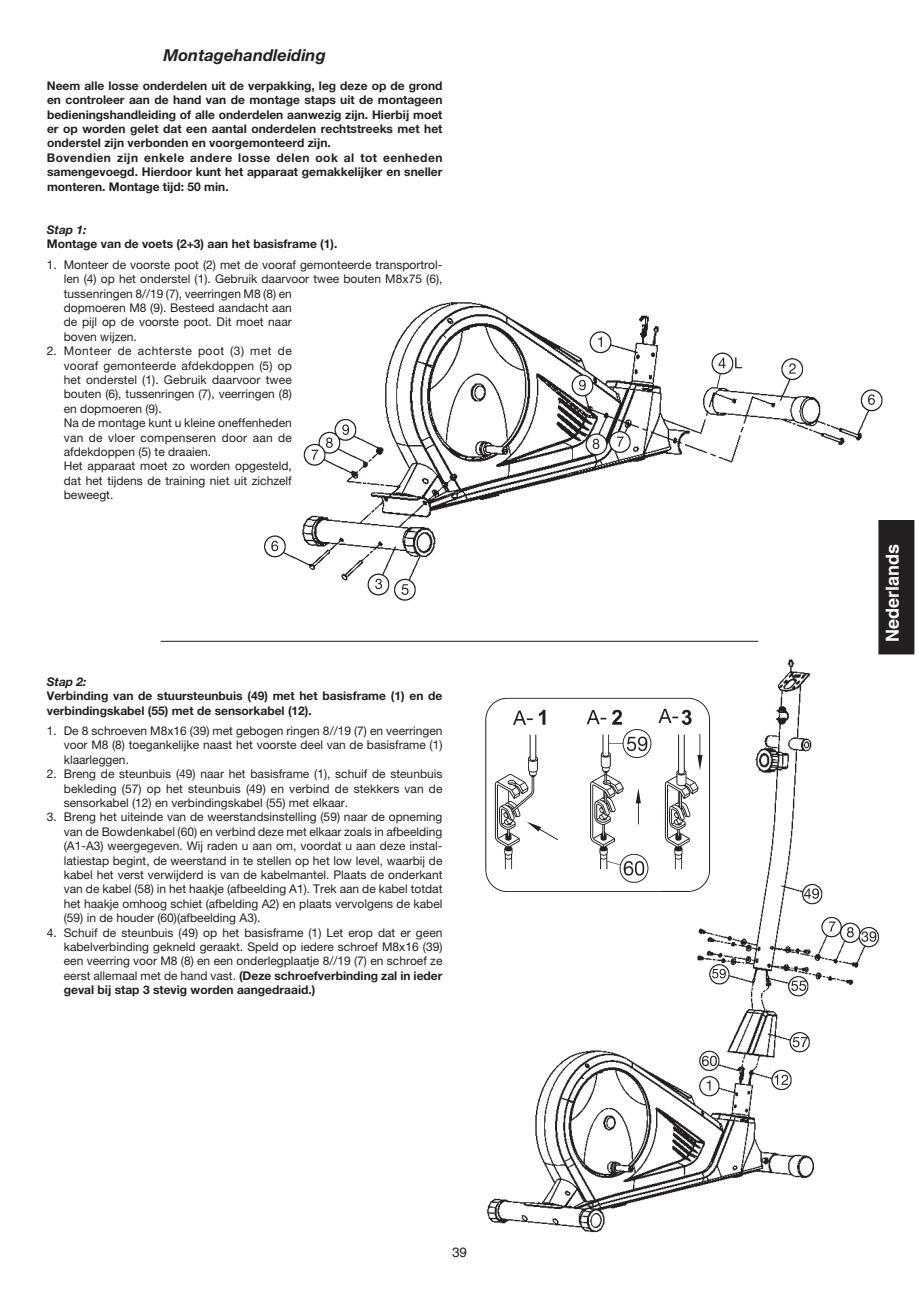
<style>
.page{position:relative;width:919px;height:1289px;background:#fff}
.page>*{position:absolute;margin:0;border:0;box-sizing:border-box;transform-origin:0 0}
.t1{font:700 18px "Helvetica";color:#fff}
.t2{font:italic 700 16.5px "Helvetica Neue";color:#231f20}
.t3{font:13.5px "Helvetica";color:#231f20}
.t4{font:12px/14.4px "Helvetica Neue";color:#231f20;text-align:justify}
.t5{font:700 12px/14.4px "Helvetica Neue";color:#231f20;text-align:justify}
.t6{font:italic 700 12px "Helvetica Neue";color:#231f20}
.s1{font-weight:700}
</style>
<div class="page">
<hr style="left:161px;top:641px;width:597px;height:1px;background:#231f20">
<img style="left:264px;top:302px;width:619px;height:299px">
<div style="left:878px;top:520px;width:35px;height:134px;background:#231f20"></div>
<div style="left:878px;top:520px;width:36px;height:134px;border:1px solid #231f20"></div>
<img style="left:487px;top:644px;width:428px;height:589px">
<img style="left:485px;top:689px;width:238px;height:211px">
<p class="t2" style="left:163px;top:45px;width:164px">Montagehandleiding</p>
<p class="t5" style="left:47px;top:78px;width:397px">Neem alle losse onderdelen uit de verpakking, leg deze op de grond en controleer aan de hand van de montage staps uit de montageen bedieningshandleiding of alle onderdelen aanwezig zijn. Hierbij moet er op worden gelet dat een aantal onderdelen rechtstreeks met het onderstel zijn verbonden en voorgemonteerd zijn.</p>
<p class="t5" style="left:47px;top:150px;width:397px">Bovendien zijn enkele andere losse delen ook al tot eenheden samengevoegd. Hierdoor kunt het apparaat gemakkelijker en sneller monteren. Montage tijd: 50 min.</p>
<p class="t6" style="left:47px;top:222px;width:41px">Stap 1:</p>
<p class="t5" style="left:47px;top:236px;width:292px">Montage van de voets (2+3) aan het basisframe (1).</p>
<p class="t4" style="left:64px;top:257px;width:380px;text-align:left;text-indent:-17px">1. Monteer de voorste poot (2) met de vooraf gemonteerde transportrol&shy;len (4) op het onderstel (1). Gebruik daarvoor twee bouten M8x75 (6), tussenringen 8//19 (7), veerringen M8 (8) en<br>dopmoeren M8 (9). Besteed aandacht aan<br>de pijl op de voorste poot. Dit moet naar<br>boven wijzen.</p>
<p class="t4" style="left:64px;top:343px;width:229px;text-indent:-17px">2. Monteer de achterste poot (3) met de vooraf gemonteerde afdekdoppen (5) op het onderstel (1). Gebruik daarvoor twee bouten (6), tussenringen (7), veerringen (8) en dopmoeren (9).</p>
<p class="t4" style="left:64px;top:415px;width:230px">Na de montage kunt u kleine oneffenheden van de vloer compenseren door aan de afdekdoppen (5) te draaien.</p>
<p class="t4" style="left:64px;top:459px;width:229px">Het apparaat moet zo worden opgesteld, dat het tijdens de training niet uit zichzelf beweegt.</p>
<p class="t6" style="left:47px;top:674px;width:41px">Stap 2:</p>
<p class="t5" style="left:47px;top:688px;width:397px">Verbinding van de stuursteunbuis (49) met het basisframe (1) en de verbindingskabel (55) met de sensorkabel (12).</p>
<p class="t4" style="left:64px;top:723px;width:380px;text-indent:-17px">1. De 8 schroeven M8x16 (39) met gebogen ringen 8//19 (7) en veerringen voor M8 (8) toegankelijke naast het voorste deel van de basisframe (1) klaarleggen.</p>
<p class="t4" style="left:64px;top:766px;width:380px;text-indent:-17px">2. Breng de steunbuis (49) naar het basisframe (1), schuif de steunbuis bekleding (57) op het steunbuis (49) en verbind de stekkers van de sensorkabel (12) en verbindingskabel (55) met elkaar.</p>
<p class="t4" style="left:64px;top:809px;width:380px;text-indent:-17px">3. Breng het uiteinde van de weerstandsinstelling (59) naar de opneming van de Bowdenkabel (60) en verbind deze met elkaar zoals in afbeelding (A1-A3) weergegeven. Wij raden u aan om, voordat u aan deze instal&shy;latiestap begint, de weerstand in te stellen op het low level, waarbij de kabel het verst verwijderd is van de kabelmantel. Plaats de onderkant van de kabel (58) in het haakje (afbeelding A1). Trek aan de kabel totdat het haakje omhoog schiet (afbelding A2) en plaats vervolgens de kabel (59) in de houder (60)(afbeelding A3).</p>
<p class="t4" style="left:64px;top:925px;width:380px;text-indent:-17px">4. Schuif de steunbuis (49) op het basisframe (1) Let erop dat er geen kabelverbinding gekneld geraakt. Speld op iedere schroef M8x16 (39) een veerring voor M8 (8) en een onderlegplaatje 8//19 (7) en schroef ze eerst allemaal met de hand vast. <span class="s1">(Deze schroefverbinding zal in ieder geval bij stap 3 stevig worden aangedraaid.)</span></p>
<p class="t3" style="left:452px;top:1244px;width:17px">39</p>
<p class="t1" style="left:881px;top:642px;width:100px;rotate:-90deg">Nederlands</p>
</div>
